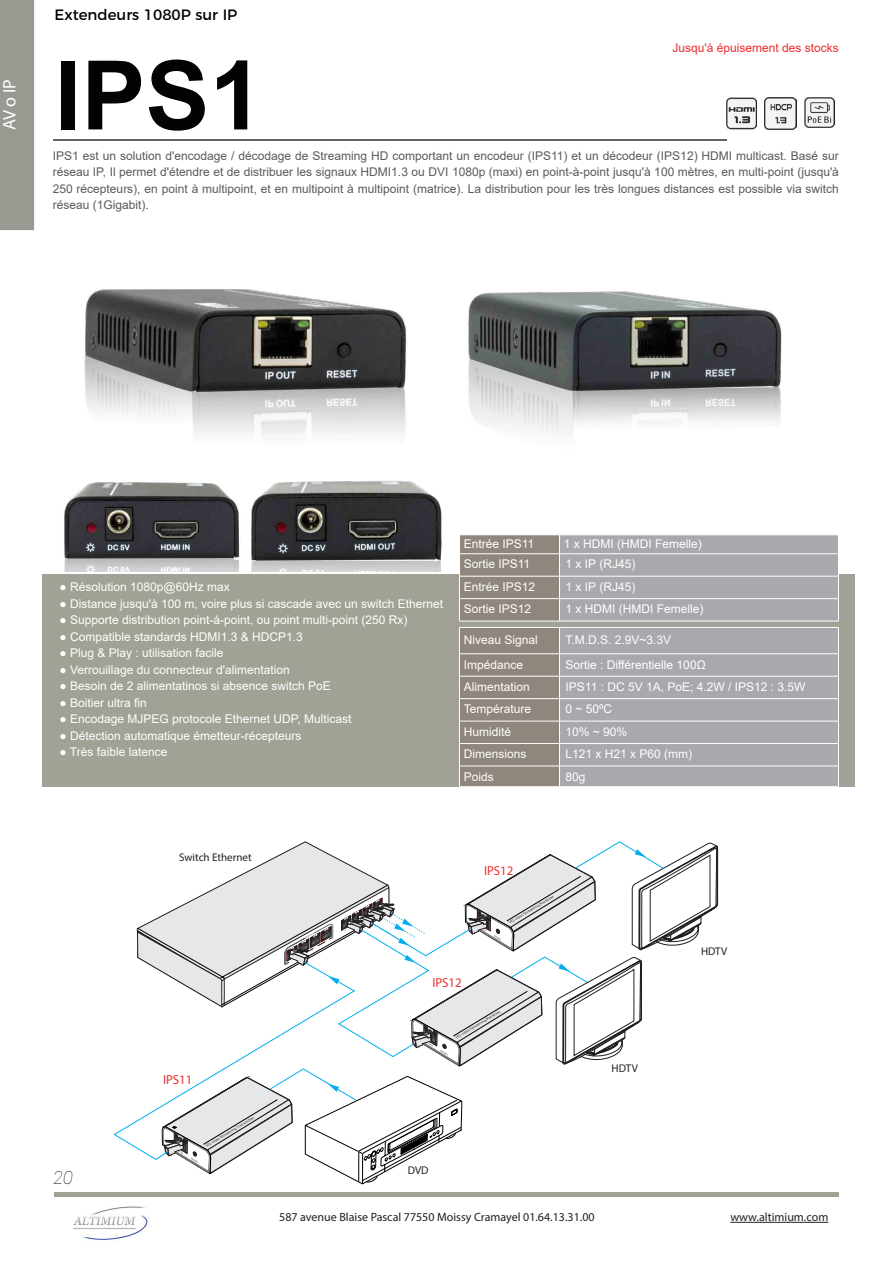
<style>
.page{position:relative;width:893px;height:1263px;background:#fff}
.page>*{position:absolute;margin:0;border:0;box-sizing:border-box;transform-origin:0 0}
.Titre{font:700 96px "Arial";color:#030303}
.t1{font:18px "Myriad Pro";color:#fff}
.t2{font:italic 100 18px "Roboto";color:#231f20}
.Titre-2{font:15px "Montserrat";color:#030303}
.t3{font:13.05px "Myriad Pro";color:#ee2f2d}
.t4{font:12px "Arial";color:#fff}
.t5{font:12px/16.5px "Arial";color:#5a5a5a;text-align:justify}
.t6{font:12px "Myriad Pro";color:#231f20}
.style_sommaire{font:12px "Arial";color:#ee2d2d}
.t7{font:11.25px "Myriad Pro";color:#231f20}
</style>
<div class="page">
<div style="left:43px;top:574px;width:812px;height:213px;background:#a1a196"></div>
<div style="left:54px;top:1192px;width:785px;height:5px;background:#a1a196"></div>
<hr style="left:730px;top:1222px;width:98px;height:1px;background:#231f20">
<img style="left:73px;top:1206px;width:76px;height:35px">
<hr style="left:53px;top:139px;width:674px;height:2px;background:#646464">
<div style="left:0;top:0;width:35px;height:231px;background:#989991"></div>
<img style="left:84px;top:289px;width:698px;height:147px">
<svg style="left:137px;top:841px;width:581px;height:344px"></svg>
<img style="left:64px;top:482px;width:92px;height:89px">
<img style="left:156px;top:480px;width:286px;height:91px">
<svg style="left:459px;top:535px;width:380px;height:86px;background:#a7a5a6"></svg>
<hr style="left:459px;top:621px;width:100px;height:1px;background:#fff">
<hr style="left:559px;top:621px;width:280px;height:1px;background:#fff">
<svg style="left:459px;top:627px;width:380px;height:160px;background:#a8a6a7"></svg>
<img style="left:765px;top:98px;width:31px;height:31px">
<img style="left:726px;top:98px;width:31px;height:31px">
<img style="left:804px;top:98px;width:31px;height:30px">
<h2 class="t1" style="left:-2px;top:130px;width:53px;rotate:-90deg">AV o IP</h2>
<p class="Titre-2" style="left:55px;top:2px;width:184px">Extendeurs 1080P sur IP</p>
<p class="Titre" style="left:55px;top:28px;width:210px">IPS1</p>
<p class="style_sommaire" style="left:673px;top:40px;width:168px">Jusqu'à épuisement des stocks</p>
<p class="t5" style="left:53px;top:147px;width:788px">IPS1 est un solution d'encodage / décodage de Streaming HD comportant un encodeur (IPS11) et un décodeur (IPS12) HDMI multicast. Basé sur réseau IP, Il permet d'étendre et de distribuer les signaux HDMI1.3 ou DVI 1080p (maxi) en point-à-point jusqu'à 100 mètres, en multi-point (jusqu'à 250 récepteurs), en point à multipoint, et en multipoint à multipoint (matrice). La distribution pour les très longues distances est possible via switch réseau (1Gigabit).</p>
<p class="t4" style="left:60px;top:579px;width:172px">● Résolution 1080p@60Hz max</p>
<p class="t4" style="left:60px;top:595px;width:385px">● Distance jusqu'à 100 m, voire plus si cascade avec un switch Ethernet</p>
<p class="t4" style="left:60px;top:612px;width:350px">● Supporte distribution point-à-point, ou point multi-point (250 Rx)</p>
<p class="t4" style="left:60px;top:628px;width:245px">● Compatible standards HDMI1.3 &amp; HDCP1.3</p>
<p class="t4" style="left:60px;top:645px;width:165px">● Plug &amp; Play : utilisation facile</p>
<p class="t4" style="left:60px;top:661px;width:232px">● Verrouillage du connecteur d'alimentation</p>
<p class="t4" style="left:60px;top:678px;width:273px">● Besoin de 2 alimentatinos si absence switch PoE</p>
<p class="t4" style="left:60px;top:694px;width:89px">● Boitier ultra fin</p>
<p class="t4" style="left:60px;top:711px;width:293px">● Encodage MJPEG protocole Ethernet UDP, Multicast</p>
<p class="t4" style="left:60px;top:727px;width:244px">● Détection automatique émetteur-récepteurs</p>
<p class="t4" style="left:60px;top:744px;width:109px">● Très faible latence</p>
<p class="t4" style="left:464px;top:535px;width:72px">Entrée IPS11</p>
<p class="t4" style="left:564px;top:535px;width:139px">1 x HDMI (HMDI Femelle)</p>
<p class="t4" style="left:464px;top:556px;width:68px">Sortie IPS11</p>
<p class="t4" style="left:565px;top:556px;width:71px">1 x IP (RJ45)</p>
<p class="t4" style="left:464px;top:578px;width:73px">Entrée IPS12</p>
<p class="t4" style="left:565px;top:578px;width:71px">1 x IP (RJ45)</p>
<p class="t4" style="left:464px;top:601px;width:69px">Sortie IPS12</p>
<p class="t4" style="left:565px;top:601px;width:139px">1 x HDMI (HMDI Femelle)</p>
<p class="t4" style="left:464px;top:632px;width:76px">Niveau Signal</p>
<p class="t4" style="left:565px;top:632px;width:107px">T.M.D.S. 2.9V~3.3V</p>
<p class="t4" style="left:464px;top:656px;width:61px">Impédance</p>
<p class="t4" style="left:565px;top:656px;width:142px">Sortie : Différentielle 100Ω</p>
<p class="t4" style="left:464px;top:678px;width:68px">Alimentation</p>
<p class="t4" style="left:565px;top:678px;width:241px">IPS11 : DC 5V 1A, PoE; 4.2W / IPS12 : 3.5W</p>
<p class="t4" style="left:464px;top:701px;width:69px">Température</p>
<p class="t4" style="left:565px;top:701px;width:48px">0 ~ 50ºC</p>
<p class="t4" style="left:464px;top:723px;width:49px">Humidité</p>
<p class="t4" style="left:565px;top:723px;width:63px">10% ~ 90%</p>
<p class="t4" style="left:464px;top:746px;width:64px">Dimensions</p>
<p class="t4" style="left:565px;top:746px;width:128px">L121 x H21 x P60 (mm)</p>
<p class="t4" style="left:464px;top:768px;width:32px">Poids</p>
<p class="t4" style="left:565px;top:768px;width:22px">80g</p>
<p class="t7" style="left:179px;top:850px;width:74px">Switch Ethernet</p>
<p class="t3" style="left:484px;top:863px;width:31px">IPS12</p>
<p class="t7" style="left:701px;top:944px;width:28px">HDTV</p>
<h2 class="t2" style="left:53px;top:1165px;width:22px">20</h2>
<p class="t3" style="left:163px;top:1072px;width:31px">IPS11</p>
<p class="t3" style="left:432px;top:975px;width:31px">IPS12</p>
<p class="t7" style="left:611px;top:1061px;width:28px">HDTV</p>
<p class="t7" style="left:408px;top:1163px;width:22px">DVD</p>
<p class="t6" style="left:279px;top:1210px;width:317px">587 avenue Blaise Pascal 77550 Moissy Cramayel 01.64.13.31.00</p>
<p class="t6" style="left:730px;top:1210px;width:100px">www.altimium.com</p>
</div>
